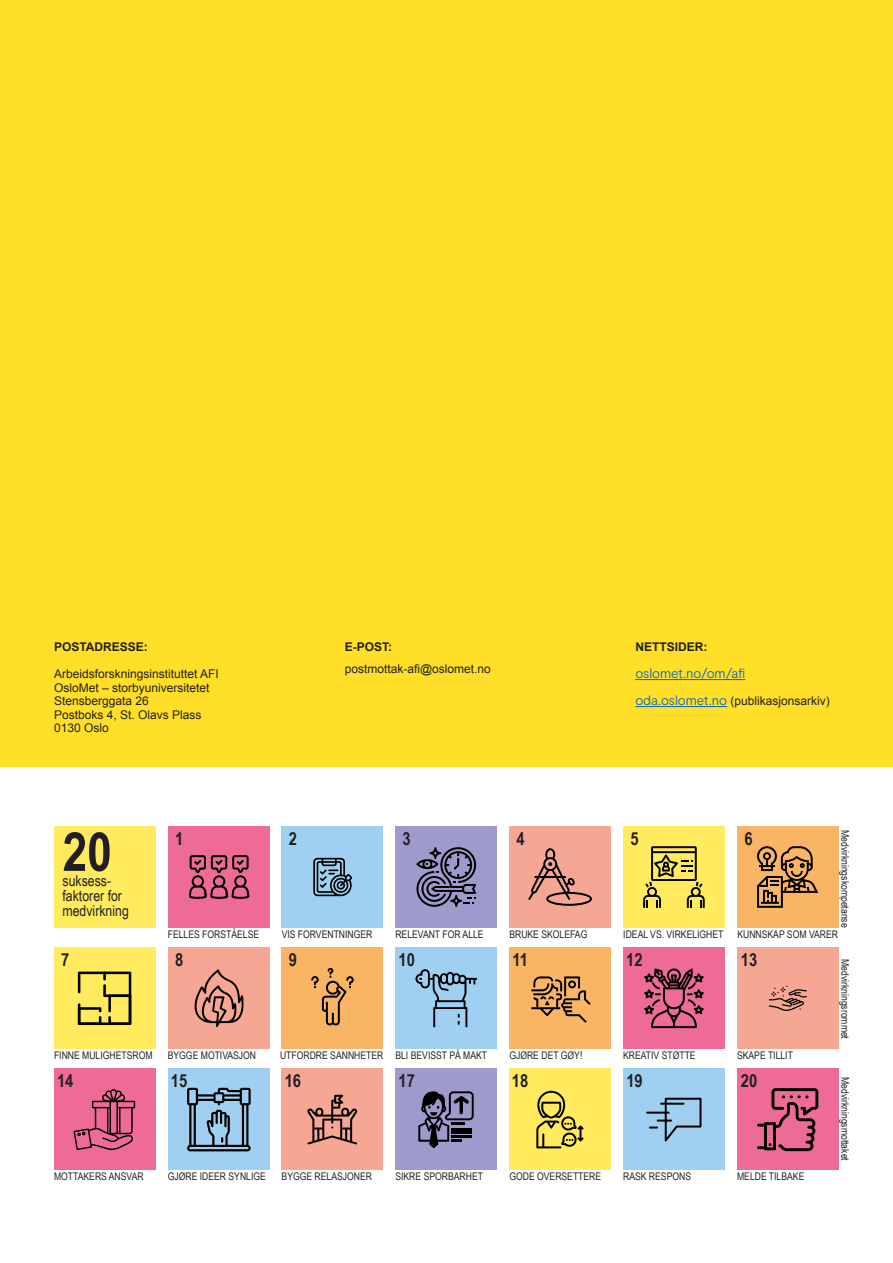
<style>
.page{position:relative;width:893px;height:1263px;background:#fff}
.page>*{position:absolute;margin:0;border:0;box-sizing:border-box;transform-origin:0 0}
.t1{font:700 54px "Arial Narrow";color:#231f20}
.t2{font:700 18px "Arial Narrow";color:#231f20}
.t3{font:15px/15px "Arial Narrow";color:#231f20}
.t4{font:300 13.5px "Moderat";letter-spacing:-.01em;color:#0563c1}
.t5{font:12px/13.5px "Arial MT5";color:#231f20}
.t6{font:700 12px "Arial";color:#231f20}
.t7{font:12px "Arial MT4";color:#231f20}
.t8{font:10.5px "Arial Narrow";color:#231f20}
.s1{font-family:"Moderat";font-weight:300;font-size:13.5px;color:#0563c1}
</style>
<div class="page">
<div style="left:0;top:0;width:893px;height:767px;background:#ffdf27"></div>
<div style="left:54px;top:826px;width:102px;height:102px;background:#ffeb5d"></div>
<div style="left:168px;top:826px;width:101px;height:102px;background:#ed6b95"></div>
<div style="left:282px;top:826px;width:101px;height:102px;background:#a0d0f1"></div>
<div style="left:395px;top:826px;width:102px;height:102px;background:#9f9acc"></div>
<div style="left:509px;top:826px;width:102px;height:102px;background:#f5a793"></div>
<div style="left:623px;top:826px;width:102px;height:102px;background:#ffeb5d"></div>
<div style="left:737px;top:826px;width:102px;height:102px;background:#f9b564"></div>
<div style="left:54px;top:947px;width:102px;height:102px;background:#ffeb5d"></div>
<div style="left:168px;top:947px;width:101px;height:102px;background:#f5a793"></div>
<div style="left:282px;top:947px;width:101px;height:102px;background:#f9b564"></div>
<div style="left:395px;top:947px;width:102px;height:102px;background:#a0d0f1"></div>
<div style="left:509px;top:947px;width:102px;height:102px;background:#f9b564"></div>
<div style="left:623px;top:947px;width:102px;height:102px;background:#ed6b95"></div>
<div style="left:737px;top:947px;width:102px;height:102px;background:#f5a793"></div>
<div style="left:54px;top:1068px;width:102px;height:102px;background:#ed6b95"></div>
<div style="left:168px;top:1068px;width:101px;height:102px;background:#a0d0f1"></div>
<div style="left:282px;top:1068px;width:101px;height:102px;background:#f5a793"></div>
<div style="left:395px;top:1068px;width:102px;height:102px;background:#9f9acc"></div>
<div style="left:509px;top:1068px;width:102px;height:102px;background:#ffeb5d"></div>
<div style="left:623px;top:1068px;width:102px;height:102px;background:#a0d0f1"></div>
<div style="left:737px;top:1068px;width:102px;height:102px;background:#ed6b95"></div>
<svg style="left:189px;top:855px;width:61px;height:44px"></svg>
<svg style="left:313px;top:858px;width:39px;height:38px"></svg>
<svg style="left:416px;top:847px;width:60px;height:60px"></svg>
<svg style="left:528px;top:848px;width:64px;height:58px"></svg>
<svg style="left:643px;top:846px;width:62px;height:62px"></svg>
<svg style="left:757px;top:846px;width:61px;height:62px"></svg>
<svg style="left:195px;top:969px;width:49px;height:58px"></svg>
<svg style="left:311px;top:968px;width:43px;height:57px"></svg>
<svg style="left:415px;top:969px;width:62px;height:58px"></svg>
<svg style="left:531px;top:976px;width:60px;height:47px"></svg>
<svg style="left:644px;top:968px;width:60px;height:60px"></svg>
<svg style="left:769px;top:986px;width:38px;height:25px"></svg>
<svg style="left:187px;top:1088px;width:64px;height:63px"></svg>
<svg style="left:307px;top:1095px;width:50px;height:49px"></svg>
<svg style="left:418px;top:1091px;width:56px;height:57px"></svg>
<svg style="left:536px;top:1091px;width:48px;height:57px"></svg>
<svg style="left:646px;top:1098px;width:55px;height:44px"></svg>
<svg style="left:757px;top:1088px;width:61px;height:63px"></svg>
<svg style="left:78px;top:971px;width:53px;height:54px"></svg>
<svg style="left:73px;top:1089px;width:62px;height:62px"></svg>
<hr style="left:635px;top:679px;width:110px;height:1px;background:#0563c1">
<hr style="left:635px;top:706px;width:92px;height:1px;background:#0563c1">
<p class="t6" style="left:54px;top:639px;width:95px">POSTADRESSE:</p>
<p class="t5" style="left:54px;top:667px;width:166px">Arbeidsforskningsinstituttet AFI<br>OsloMet – storbyuniversitetet</p>
<p class="t5" style="left:54px;top:694px;width:96px">Stensberggata 26</p>
<p class="t5" style="left:54px;top:708px;width:149px">Postboks 4, St. Olavs Plass</p>
<p class="t5" style="left:54px;top:721px;width:56px">0130 Oslo</p>
<p class="t6" style="left:345px;top:639px;width:49px">E-POST:</p>
<p class="t7" style="left:345px;top:661px;width:148px">postmottak-afi@oslomet.no</p>
<p class="t6" style="left:635px;top:639px;width:73px">NETTSIDER:</p>
<p class="t4" style="left:635px;top:665px;width:111px">oslomet.no/om/afi</p>
<p class="t5" style="left:635px;top:694px;width:196px"><span class="s1">oda.oslomet.no</span> (publikasjonsarkiv)</p>
<p class="t8" style="left:853px;top:830px;width:99px;rotate:90deg">Medvirkningskompetanse</p>
<p class="t8" style="left:853px;top:959px;width:81px;rotate:90deg">Medvirkningsrommet</p>
<p class="t8" style="left:853px;top:1077px;width:85px;rotate:90deg">Medvirkningsmottaket</p>
<p class="t2" style="left:175px;top:825px;width:10px">1</p>
<p class="t2" style="left:289px;top:825px;width:10px">2</p>
<p class="t2" style="left:402px;top:825px;width:10px">3</p>
<p class="t2" style="left:516px;top:825px;width:10px">4</p>
<p class="t2" style="left:630px;top:825px;width:10px">5</p>
<p class="t2" style="left:744px;top:825px;width:10px">6</p>
<p class="t1" style="left:63px;top:811px;width:51px">20</p>
<p class="t3" style="left:63px;top:872px;width:68px">suksess&shy;faktorer for medvirkning</p>
<p class="t8" style="left:168px;top:927px;width:93px">FELLES FORSTÅELSE</p>
<p class="t8" style="left:282px;top:927px;width:92px">VIS FORVENTNINGER</p>
<p class="t8" style="left:395px;top:927px;width:90px">RELEVANT FOR ALLE</p>
<p class="t8" style="left:509px;top:927px;width:79px">BRUKE SKOLEFAG</p>
<p class="t8" style="left:623px;top:927px;width:102px">IDEAL VS. VIRKELIGHET</p>
<p class="t8" style="left:737px;top:927px;width:102px">KUNNSKAP SOM VARER</p>
<p class="t2" style="left:61px;top:946px;width:10px">7</p>
<p class="t2" style="left:175px;top:946px;width:10px">8</p>
<p class="t2" style="left:289px;top:946px;width:10px">9</p>
<p class="t2" style="left:399px;top:946px;width:18px">10</p>
<p class="t2" style="left:512px;top:946px;width:17px">11</p>
<p class="t2" style="left:626px;top:946px;width:18px">12</p>
<p class="t2" style="left:741px;top:946px;width:18px">13</p>
<p class="t8" style="left:54px;top:1048px;width:100px">FINNE MULIGHETSROM</p>
<p class="t8" style="left:168px;top:1048px;width:90px">BYGGE MOTIVASJON</p>
<p class="t8" style="left:280px;top:1048px;width:105px">UTFORDRE SANNHETER</p>
<p class="t8" style="left:395px;top:1048px;width:93px">BLI BEVISST PÅ MAKT</p>
<p class="t8" style="left:509px;top:1048px;width:75px">GJØRE DET GØY!</p>
<p class="t8" style="left:623px;top:1048px;width:74px">KREATIV STØTTE</p>
<p class="t8" style="left:737px;top:1048px;width:57px">SKAPE TILLIT</p>
<p class="t2" style="left:57px;top:1067px;width:18px">14</p>
<p class="t2" style="left:171px;top:1067px;width:18px">15</p>
<p class="t2" style="left:285px;top:1067px;width:18px">16</p>
<p class="t2" style="left:399px;top:1067px;width:18px">17</p>
<p class="t2" style="left:512px;top:1067px;width:18px">18</p>
<p class="t2" style="left:626px;top:1067px;width:18px">19</p>
<p class="t2" style="left:741px;top:1067px;width:18px">20</p>
<p class="t8" style="left:54px;top:1168px;width:91px">MOTTAKERS ANSVAR</p>
<p class="t8" style="left:168px;top:1168px;width:100px">GJØRE IDEER SYNLIGE</p>
<p class="t8" style="left:282px;top:1168px;width:92px">BYGGE RELASJONER</p>
<p class="t8" style="left:395px;top:1168px;width:89px">SIKRE SPORBARHET</p>
<p class="t8" style="left:509px;top:1168px;width:93px">GODE OVERSETTERE</p>
<p class="t8" style="left:623px;top:1168px;width:69px">RASK RESPONS</p>
<p class="t8" style="left:737px;top:1168px;width:69px">MELDE TILBAKE</p>
</div>
